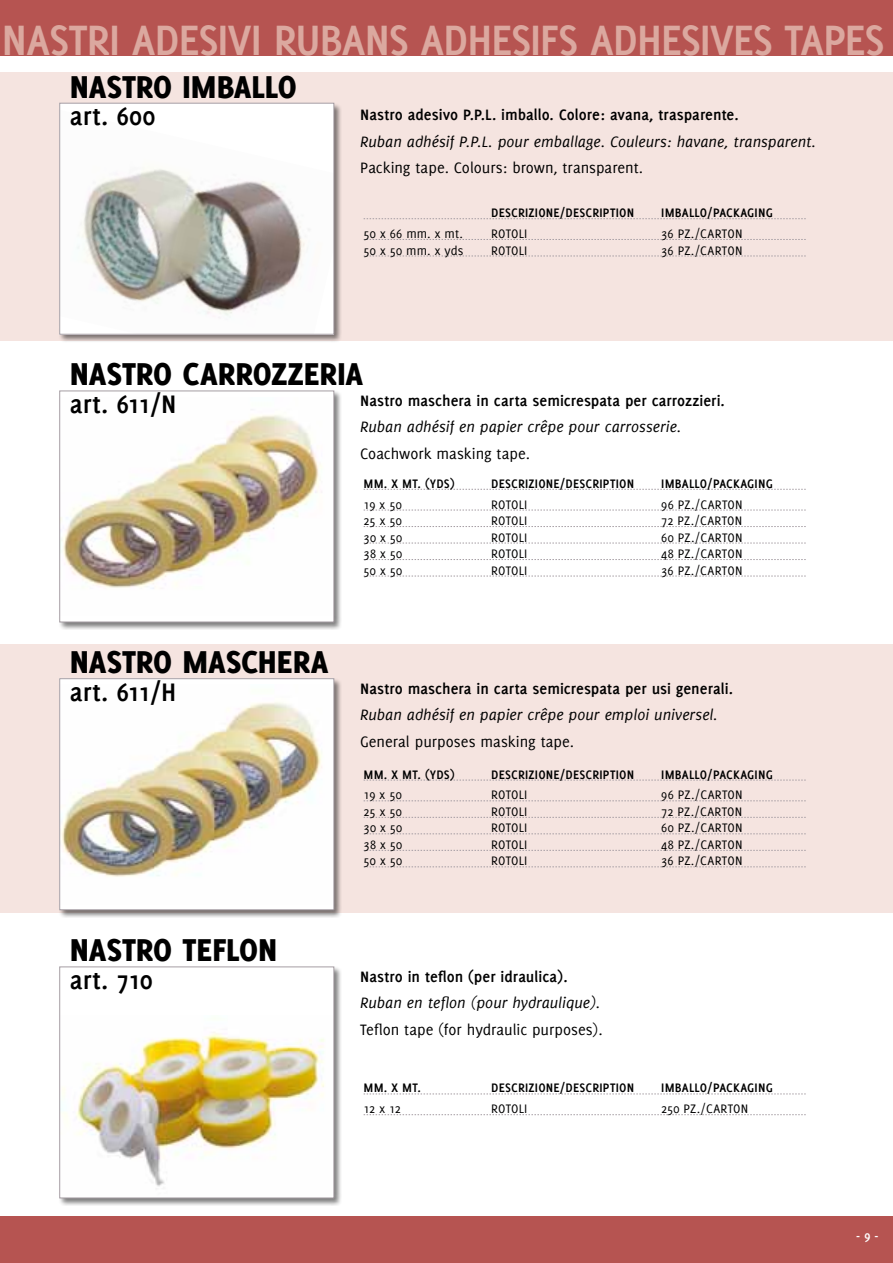
<style>
.page{position:relative;width:893px;height:1263px;background:#fff}
.page>*{position:absolute;margin:0;border:0;box-sizing:border-box;transform-origin:0 0}
.t1{font:700 46.5px "Delicious";letter-spacing:-.025em;color:#dba89f}
.t2{font:800 34.65px "Delicious";color:#000}
.t3{font:700 27.75px "Delicious";color:#000}
.t4{font:700 16.5px/26.5px "Delicious";color:#000}
.t5{font:italic 16.5px/26.5px "Delicious";color:#000}
.t6{font:16.5px/26.5px "Delicious";color:#000}
.t7{font:13.5px "Delicious";letter-spacing:.015em;color:#000}
.t8{font:700 13.5px "Delicious";letter-spacing:.015em;color:#000}
.t9{font:700 13.5px "Delicious";color:#fff}
.s1{font-weight:700;font-style:normal}
.s2{font-style:normal}
.s3{font-weight:400;font-style:italic}
.s4{font-weight:400}
.s5{font-weight:700}
.s6{font-style:italic}
</style>
<div class="page">
<div style="left:0;top:72px;width:893px;height:269px;background:#f5e4e0"></div>
<div style="left:0;top:644px;width:893px;height:269px;background:#f5e4e0"></div>
<div style="left:0;top:1216px;width:893px;height:47px;background:#b65451"></div>
<div style="left:0;top:0;width:893px;height:55px;background:#b65451"></div>
<div style="left:58px;top:102px;width:284px;height:241px;background:#000;opacity:.5"></div>
<div style="left:60px;top:103px;width:274px;height:231px;background:#fff"></div>
<img style="left:77px;top:168px;width:233px;height:150px">
<div style="left:60px;top:103px;width:274px;height:231px;border:1px solid #a59da3"></div>
<div style="left:58px;top:389px;width:284px;height:241px;background:#000;opacity:.5"></div>
<div style="left:60px;top:391px;width:274px;height:231px;background:#fff"></div>
<img style="left:62px;top:415px;width:260px;height:174px">
<div style="left:60px;top:391px;width:274px;height:231px;border:1px solid #a59da3"></div>
<div style="left:58px;top:677px;width:284px;height:241px;background:#000;opacity:.5"></div>
<div style="left:60px;top:679px;width:274px;height:231px;background:#fff"></div>
<img style="left:62px;top:702px;width:260px;height:175px">
<div style="left:60px;top:678px;width:274px;height:232px;border:1px solid #a59da3"></div>
<div style="left:58px;top:965px;width:284px;height:241px;background:#000;opacity:.5"></div>
<div style="left:60px;top:967px;width:274px;height:231px;background:#fff"></div>
<img style="left:62px;top:1032px;width:263px;height:155px">
<div style="left:60px;top:967px;width:274px;height:231px;border:1px solid #a59da3"></div>
<svg style="left:364px;top:218px;width:442px;height:1px"></svg>
<svg style="left:364px;top:239px;width:442px;height:1px"></svg>
<svg style="left:364px;top:256px;width:442px;height:1px"></svg>
<svg style="left:364px;top:489px;width:442px;height:1px"></svg>
<svg style="left:364px;top:510px;width:442px;height:1px"></svg>
<svg style="left:364px;top:526px;width:442px;height:1px"></svg>
<svg style="left:364px;top:543px;width:442px;height:1px"></svg>
<svg style="left:364px;top:559px;width:442px;height:1px"></svg>
<svg style="left:364px;top:576px;width:442px;height:1px"></svg>
<svg style="left:364px;top:780px;width:442px;height:1px"></svg>
<svg style="left:364px;top:800px;width:442px;height:1px"></svg>
<svg style="left:364px;top:817px;width:442px;height:1px"></svg>
<svg style="left:364px;top:833px;width:442px;height:1px"></svg>
<svg style="left:364px;top:850px;width:442px;height:1px"></svg>
<svg style="left:364px;top:866px;width:442px;height:1px"></svg>
<svg style="left:364px;top:1094px;width:442px;height:1px"></svg>
<svg style="left:364px;top:1114px;width:442px;height:1px"></svg>
<p class="t1" style="left:2px;top:13px;width:884px">NASTRI ADESIVI RUBANS ADH ESIFS ADH ESIVES TAPES</p>
<p class="t2" style="left:70px;top:66px;width:228px">NASTRO IMBALLO</p>
<p class="t3" style="left:70px;top:100px;width:87px">art. 600</p>
<p class="t5" style="left:360px;top:102px;width:457px"><span class="s1">Nastro adesivo P.P.L. imballo. Colore: avana, trasparente.<br></span>Ruban adhésif P.P.L. pour emballage. Couleurs: havane, transparent.<br><span class="s2">Packing tape. Colours: brown, transparent.</span></p>
<p class="t8" style="left:491px;top:205px;width:145px">DESCRIZIO NE/DESCRIPTIO N</p>
<p class="t8" style="left:661px;top:205px;width:113px">I MBALLO/PACKAGING</p>
<p class="t7" style="left:364px;top:226px;width:118px">50 x 66 mm. x mt. R</p>
<p class="t7" style="left:498px;top:226px;width:31px">OTOLI</p>
<p class="t7" style="left:661px;top:226px;width:83px">36 PZ./CARTON</p>
<p class="t7" style="left:364px;top:242px;width:118px">50 x 50 mm. x yds R</p>
<p class="t7" style="left:498px;top:242px;width:31px">OTOLI</p>
<p class="t7" style="left:661px;top:242px;width:83px">36 PZ./CARTON</p>
<p class="t2" style="left:70px;top:354px;width:295px">NASTRO CARROZZERIA</p>
<p class="t3" style="left:70px;top:388px;width:108px">art. 611/N</p>
<p class="t4" style="left:360px;top:387px;width:366px">Nastro maschera in carta semicrespata per carrozzieri.<br><span class="s3">Ruban adhésif en papier crêpe pour carrosserie.<br></span><span class="s4">Coachwork masking tape.</span></p>
<p class="t2" style="left:70px;top:642px;width:260px">NASTRO MASCHERA</p>
<p class="t3" style="left:70px;top:676px;width:104px">art. 611/H</p>
<p class="t2" style="left:70px;top:930px;width:209px">NASTRO TEFLON</p>
<p class="t3" style="left:70px;top:964px;width:84px">art. 710</p>
<p class="t8" style="left:364px;top:476px;width:92px">MM. X MT. (YDS)</p>
<p class="t8" style="left:491px;top:476px;width:145px">DESCRIZIO NE/DESCRIPTIO N</p>
<p class="t8" style="left:661px;top:476px;width:113px">I MBALLO/PACKAGING</p>
<p class="t7" style="left:364px;top:496px;width:40px">19 x 50</p>
<p class="t7" style="left:491px;top:496px;width:38px">ROTOLI</p>
<p class="t7" style="left:661px;top:496px;width:83px">96 PZ./CARTON</p>
<p class="t7" style="left:364px;top:513px;width:40px">25 x 50</p>
<p class="t7" style="left:491px;top:513px;width:38px">ROTOLI</p>
<p class="t7" style="left:661px;top:513px;width:83px">72 PZ./CARTON</p>
<p class="t7" style="left:364px;top:529px;width:40px">30 x 50</p>
<p class="t7" style="left:491px;top:529px;width:38px">ROTOLI</p>
<p class="t7" style="left:661px;top:529px;width:83px">60 PZ./CARTON</p>
<p class="t7" style="left:364px;top:546px;width:40px">38 x 50</p>
<p class="t7" style="left:491px;top:546px;width:38px">ROTOLI</p>
<p class="t7" style="left:661px;top:546px;width:83px">48 PZ./CARTON</p>
<p class="t7" style="left:364px;top:562px;width:40px">50 x 50</p>
<p class="t7" style="left:491px;top:562px;width:38px">ROTOLI</p>
<p class="t7" style="left:661px;top:562px;width:83px">36 PZ./CARTON</p>
<p class="t4" style="left:360px;top:675px;width:374px">Nastro maschera in carta semicrespata per usi generali.<br><span class="s3">Ruban adhésif en papier crêpe pour emploi universel.<br></span><span class="s4">General purposes masking tape.</span></p>
<p class="t8" style="left:364px;top:766px;width:92px">MM. X MT. (YDS)</p>
<p class="t8" style="left:491px;top:766px;width:145px">DESCRIZIO NE/DESCRIPTIO N</p>
<p class="t8" style="left:661px;top:766px;width:113px">I MBALLO/PACKAGING</p>
<p class="t7" style="left:364px;top:787px;width:40px">19 x 50</p>
<p class="t7" style="left:491px;top:787px;width:38px">ROTOLI</p>
<p class="t7" style="left:661px;top:787px;width:83px">96 PZ./CARTON</p>
<p class="t7" style="left:364px;top:804px;width:40px">25 x 50</p>
<p class="t7" style="left:491px;top:804px;width:38px">ROTOLI</p>
<p class="t7" style="left:661px;top:804px;width:83px">72 PZ./CARTON</p>
<p class="t7" style="left:364px;top:820px;width:40px">30 x 50</p>
<p class="t7" style="left:491px;top:820px;width:38px">ROTOLI</p>
<p class="t7" style="left:661px;top:820px;width:83px">60 PZ./CARTON</p>
<p class="t7" style="left:364px;top:837px;width:40px">38 x 50</p>
<p class="t7" style="left:491px;top:837px;width:38px">ROTOLI</p>
<p class="t7" style="left:661px;top:837px;width:83px">48 PZ./CARTON</p>
<p class="t7" style="left:364px;top:853px;width:40px">50 x 50</p>
<p class="t7" style="left:491px;top:853px;width:38px">ROTOLI</p>
<p class="t7" style="left:661px;top:853px;width:83px">36 PZ./CARTON</p>
<p class="t6" style="left:360px;top:963px;width:244px"><span class="s5">Nastro in teflon (per idraulica).<br></span><span class="s6">Ruban en teflon (pour hydraulique).<br></span>Teflon tape (for hydraulic purposes).</p>
<p class="t8" style="left:364px;top:1080px;width:59px">MM. X MT.</p>
<p class="t8" style="left:491px;top:1080px;width:145px">DESCRIZIO NE/DESCRIPTIO N</p>
<p class="t8" style="left:661px;top:1080px;width:113px">I MBALLO/PACKAGING</p>
<p class="t7" style="left:364px;top:1101px;width:39px">12 x 12</p>
<p class="t7" style="left:491px;top:1101px;width:38px">ROTOLI</p>
<p class="t7" style="left:661px;top:1101px;width:89px">250 PZ./CARTON</p>
<p class="t9" style="left:856px;top:1228px;width:24px">- 9 -</p>
</div>
